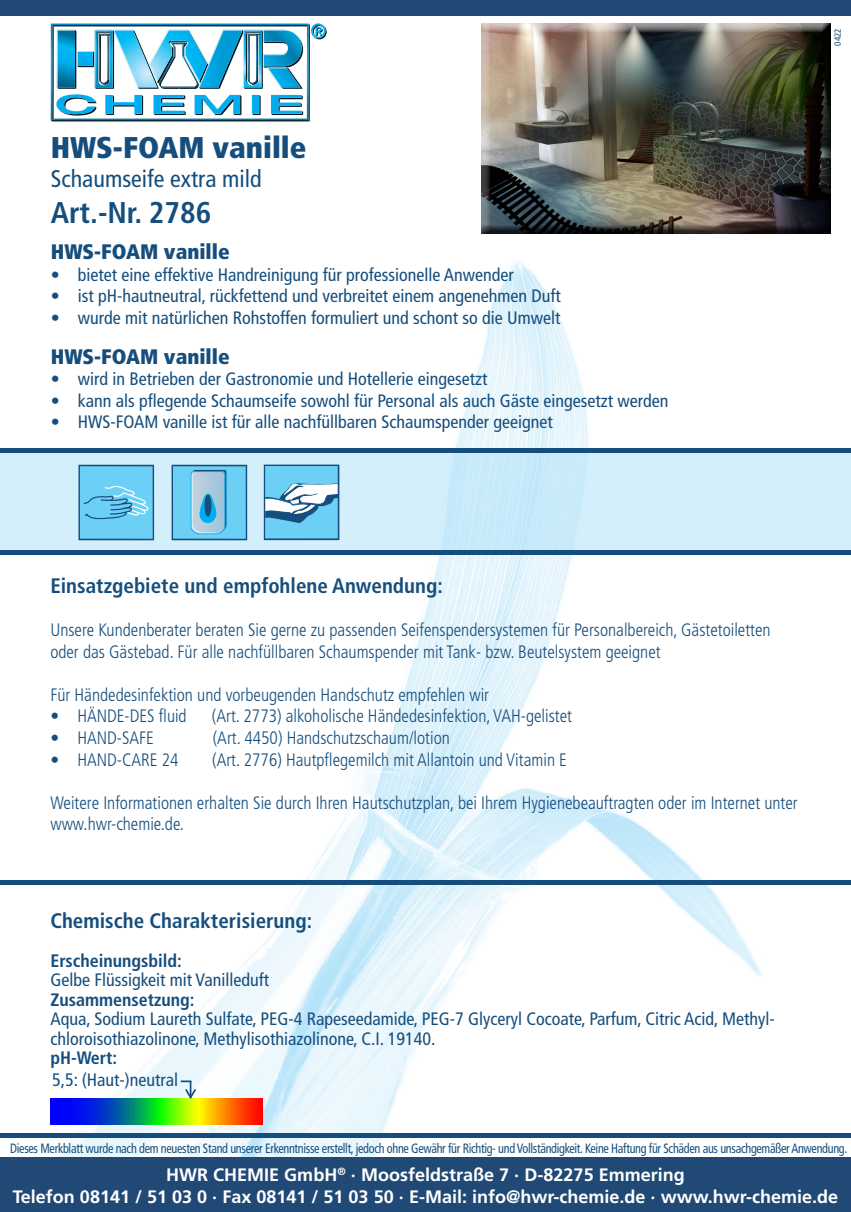
<style>
.page{position:relative;width:851px;height:1212px;background:#fff}
.page>*{position:absolute;margin:0;border:0;box-sizing:border-box;transform-origin:0 0}
.t1{font:900 condensed 30px "Frutiger LT Std";color:#154e7d}
.t2{font:700 condensed 30px "Frutiger LT Std";color:#154e7d}
.t3{font:condensed 24px "Frutiger LT Std";color:#154e7d}
.t4{font:700 condensed 21px "Frutiger LT Std";color:#154e7d}
.t5{font:900 condensed 21px "Frutiger LT Std";color:#154e7d}
.t6{font:condensed 18px/19.5px "Frutiger LT Std";color:#154e7d}
.t7{font:300 condensed 18px/21.6px "Frutiger LT Std";color:#154e7d}
.t8{font:700 18px "Frutiger LT Std";color:#fff}
.t9{font:700 condensed 18px "Frutiger LT Std";color:#154e7d}
.t10{font:condensed 13.5px "Frutiger LT Std";letter-spacing:-.025em;color:#154e7d;scale:.9 1}
.t11{font:condensed 9px "Frutiger LT Std";color:#154e7d}
</style>
<div class="page">
<img style="left:0;top:261px;width:850px;height:897px">
<div style="left:0;top:1158px;width:850px;height:54px;background:#214975"></div>
<svg style="left:51px;top:23px;width:275px;height:98px"></svg>
<img style="left:481px;top:23px;width:348px;height:211px">
<div style="left:0;top:449px;width:850px;height:105px;background:linear-gradient(to right,#d2effb,#d0eefb)"></div>
<div style="left:0;top:550px;width:850px;height:5px;background:#154e7d"></div>
<hr style="left:0;top:448px;width:850px;height:4px;background:#154e7d">
<hr style="left:0;top:881px;width:850px;height:4px;background:#154e7d">
<hr style="left:0;top:1133px;width:850px;height:4px;background:#154e7d">
<div style="left:0;top:0;width:850px;height:16px;background:#214975"></div>
<svg style="left:51px;top:1099px;width:211px;height:26px;background:#657b5a"></svg>
<svg style="left:180px;top:1080px;width:16px;height:18px"></svg>
<svg style="left:262px;top:463px;width:78px;height:78px"></svg>
<svg style="left:77px;top:463px;width:78px;height:78px;background:#6cc4e9"></svg>
<svg style="left:170px;top:463px;width:78px;height:78px;background:#75c2e4"></svg>
<div style="left:204px;top:495px;width:7px;height:22px;background:#154e7d;border-radius:50%"></div>
<p class="t1" style="left:51px;top:130px;width:257px">HWS-FOAM vanille</p>
<p class="t3" style="left:51px;top:165px;width:213px">Schaumseife extra mild</p>
<p class="t2" style="left:51px;top:195px;width:162px">Art.-Nr. 2786</p>
<p class="t5" style="left:51px;top:239px;width:180px">HWS-FOAM vanille</p>
<p class="t6" style="left:51px;top:265px;width:464px">• bietet eine effektive Handreinigung für professionelle Anwender</p>
<p class="t6" style="left:51px;top:287px;width:511px">• ist pH-hautneutral, rückfettend und verbreitet einem angenehmen Duft</p>
<p class="t6" style="left:51px;top:308px;width:511px">• wurde mit natürlichen Rohstoffen formuliert und schont so die Umwelt</p>
<p class="t5" style="left:51px;top:343px;width:180px">HWS-FOAM vanille</p>
<p class="t6" style="left:51px;top:369px;width:438px">• wird in Betrieben der Gastronomie und Hotellerie eingesetzt</p>
<p class="t6" style="left:51px;top:391px;width:619px">• kann als pflegende Schaumseife sowohl für Personal als auch Gäste eingesetzt werden</p>
<p class="t6" style="left:51px;top:413px;width:503px">• HWS-FOAM vanille ist für alle nachfüllbaren Schaumspender geeignet</p>
<p class="t11" style="left:832px;top:46px;width:19px;rotate:-90deg">0422</p>
<p class="t4" style="left:50px;top:573px;width:394px">Einsatzgebiete und empfohlene Anwendung:</p>
<p class="t7" style="left:50px;top:619px;width:721px">Unsere Kundenberater beraten Sie gerne zu passenden Seifenspendersystemen für Personalbereich, Gästetoiletten oder das Gästebad. Für alle nachfüllbaren Schaumspender mit Tank- bzw. Beutelsystem geeignet</p>
<p class="t7" style="left:50px;top:684px;width:440px">Für Händedesinfektion und vorbeugenden Handschutz empfehlen wir</p>
<p class="t7" style="left:50px;top:706px;width:138px">• HÄNDE-DES fluid</p>
<p class="t7" style="left:212px;top:706px;width:361px">(Art. 2773) alkoholische Händedesinfektion, VAH-gelistet</p>
<p class="t7" style="left:50px;top:727px;width:105px">• HAND-SAFE</p>
<p class="t7" style="left:213px;top:727px;width:238px">(Art. 4450) Handschutzschaum/lotion</p>
<p class="t7" style="left:50px;top:749px;width:130px">• HAND-CARE 24</p>
<p class="t7" style="left:212px;top:749px;width:356px">(Art. 2776) Hautpflegemilch mit Allantoin und Vitamin E</p>
<p class="t7" style="left:50px;top:792px;width:748px">Weitere Informationen erhalten Sie durch Ihren Hautschutzplan, bei Ihrem Hygienebeauftragten oder im Internet unter www.hwr-chemie.de.</p>
<p class="t4" style="left:50px;top:908px;width:263px">Chemische Charakterisierung:</p>
<p class="t9" style="left:50px;top:950px;width:133px">Erscheinungsbild:</p>
<p class="t6" style="left:50px;top:970px;width:220px">Gelbe Flüssigkeit mit Vanilleduft</p>
<p class="t9" style="left:50px;top:989px;width:146px">Zusammensetzung:</p>
<p class="t6" style="left:50px;top:1009px;width:725px">Aqua, Sodium Laureth Sulfate, PEG-4 Rapeseedamide, PEG-7 Glyceryl Cocoate, Parfum, Citric Acid, Methyl&shy;chloroisothiazolinone, Methylisothiazolinone, C.I. 19140.</p>
<p class="t9" style="left:50px;top:1047px;width:68px">pH-Wert:</p>
<p class="t6" style="left:52px;top:1070px;width:127px">5,5: (Haut-)neutral</p>
<p class="t10" style="left:10px;top:1140px;width:931px">Dieses Merkblatt wurde nach dem neuesten Stand unserer Erkenntnisse erstellt, jedoch ohne Gewähr für Richtig- und Vollständigkeit. Keine Haftung für Schäden aus unsachgemäßer Anwendung.</p>
<p class="t8" style="left:166px;top:1164px;width:520px">HWR CHEMIE GmbH<sup>®</sup> · Moosfeldstraße 7 · D-82275 Emmering</p>
<p class="t8" style="left:13px;top:1185px;width:826px">Telefon 08141 / 51 03 0 · Fax 08141 / 51 03 50 · E-Mail: info@hwr-chemie.de · www.hwr-chemie.de</p>
</div>
